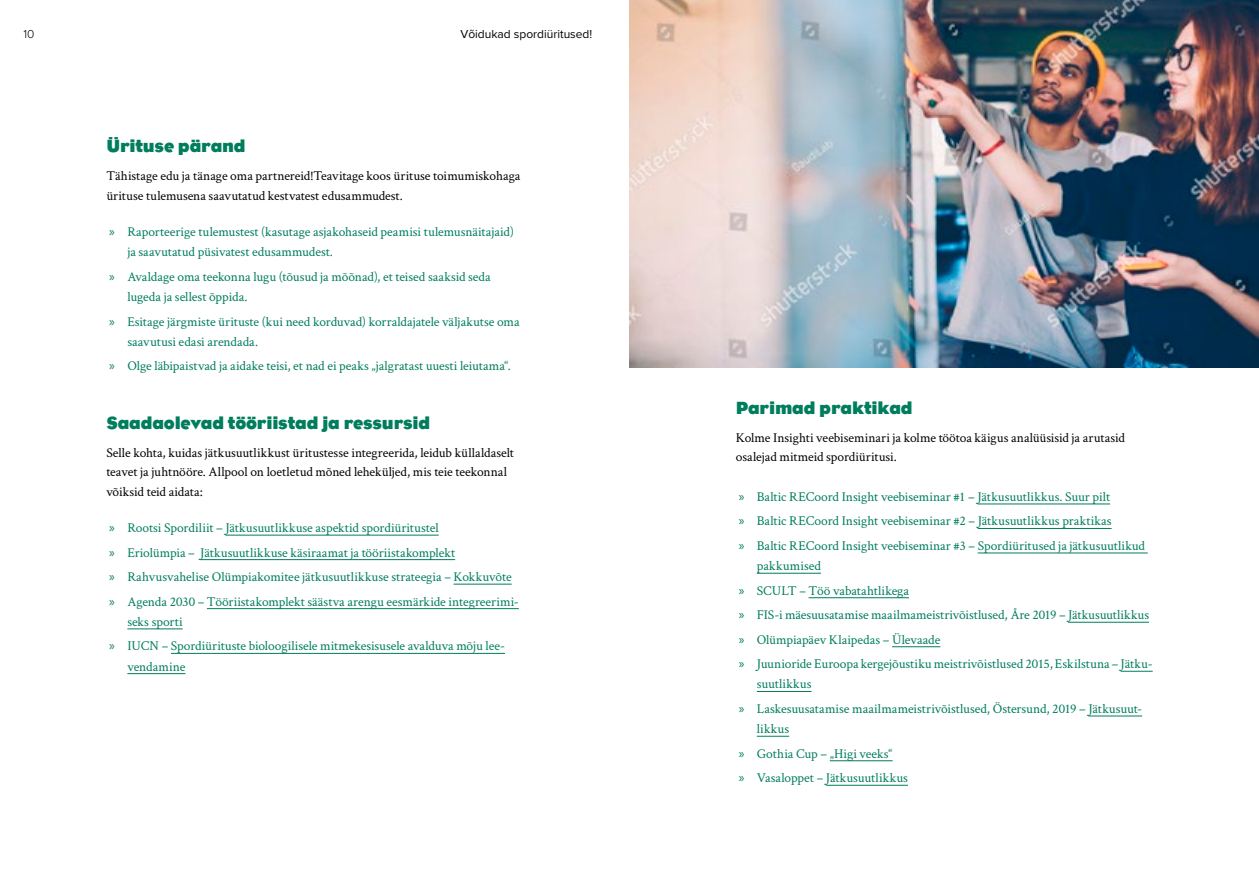
<style>
.page{position:relative;width:1259px;height:893px;background:#fff}
.page>*{position:absolute;margin:0;border:0;box-sizing:border-box;transform-origin:0 0}
.t1{font:700 18px "Bureau Eagle";letter-spacing:-.01em;color:#007d5d}
.t2{font:13.5px/24.5px "Crimson Text";letter-spacing:-.005em;color:#007d5d}
.t3{font:13.5px/19.5px "Crimson Text";letter-spacing:-.005em;color:#000}
.t4{font:12px "Proxima Nova";color:#000}
.t5{font:300 12px "Proxima Nova";color:#000}
.s1{font-family:"Myriad Pro"}
</style>
<div class="page">
<hr style="left:977px;top:504px;width:133px;height:1px;background:#007d5d">
<hr style="left:977px;top:528px;width:134px;height:1px;background:#007d5d">
<hr style="left:977px;top:553px;width:170px;height:1px;background:#007d5d">
<hr style="left:757px;top:573px;width:64px;height:1px;background:#007d5d">
<hr style="left:808px;top:597px;width:101px;height:1px;background:#007d5d">
<hr style="left:1068px;top:622px;width:81px;height:1px;background:#007d5d">
<hr style="left:892px;top:646px;width:48px;height:1px;background:#007d5d">
<hr style="left:1120px;top:671px;width:32px;height:1px;background:#007d5d">
<hr style="left:757px;top:691px;width:54px;height:1px;background:#007d5d">
<hr style="left:1088px;top:716px;width:54px;height:1px;background:#007d5d">
<hr style="left:757px;top:736px;width:32px;height:1px;background:#007d5d">
<hr style="left:830px;top:760px;width:62px;height:1px;background:#007d5d">
<hr style="left:826px;top:785px;width:82px;height:1px;background:#007d5d">
<hr style="left:225px;top:535px;width:214px;height:1px;background:#007d5d">
<hr style="left:200px;top:559px;width:255px;height:1px;background:#007d5d">
<hr style="left:453px;top:584px;width:59px;height:1px;background:#007d5d">
<hr style="left:207px;top:608px;width:312px;height:1px;background:#007d5d">
<hr style="left:127px;top:629px;width:56px;height:1px;background:#007d5d">
<hr style="left:171px;top:653px;width:334px;height:1px;background:#007d5d">
<hr style="left:127px;top:673px;width:58px;height:1px;background:#007d5d">
<img style="left:629px;top:0;width:630px;height:368px">
<p class="t5" style="left:23px;top:25px;width:12px">10</p>
<p class="t4" style="left:460px;top:25px;width:133px">Võidukad spordiüritused!</p>
<h1 class="t1" style="left:106px;top:136px;width:141px">Ürituse pärand</h1>
<p class="t3" style="left:106px;top:166px;width:415px">Tähistage edu ja tänage oma partnereid!Teavitage koos ürituse toimumiskohaga ürituse tulemusena saavutatud kestvatest edusammudest.</p>
<p class="t2" style="left:127px;top:221px;width:388px;line-height:20.2px;text-indent:-18px"><span class="s1">»</span> Raporteerige tulemustest (kasutage asjakohaseid peamisi tulemusnäitajaid) ja saavutatud püsivatest edusammudest.</p>
<p class="t2" style="left:127px;top:266px;width:365px;line-height:20.2px;text-indent:-18px"><span class="s1">»</span> Avaldage oma teekonna lugu (tõusud ja mõõnad), et teised saaksid seda lugeda ja sellest õppida.</p>
<p class="t2" style="left:127px;top:311px;width:394px;line-height:20.2px;text-indent:-18px"><span class="s1">»</span> Esitage järgmiste ürituste (kui need korduvad) korraldajatele väljakutse oma saavutusi edasi arendada.</p>
<p class="t2" style="left:109px;top:353px;width:403px"><span class="s1">»</span> Olge läbipaistvad ja aidake teisi, et nad ei peaks „jalgratast uuesti leiutama“.</p>
<h1 class="t1" style="left:106px;top:413px;width:325px">Saadaolevad tööriistad ja ressursid</h1>
<p class="t3" style="left:106px;top:442px;width:409px">Selle kohta, kuidas jätkusuutlikkust üritustesse integreerida, leidub küllaldaselt teavet ja juhtnööre. Allpool on loetletud mõned leheküljed, mis teie teekonnal võiksid teid aidata:</p>
<p class="t2" style="left:109px;top:515px;width:411px"><span class="s1">»</span> Rootsi Spordiliit – Jätkusuutlikkuse aspektid spordiüritustel<br><span class="s1">»</span> Eriolümpia – Jätkusuutlikkuse käsiraamat ja tööriistakomplekt<br><span class="s1">»</span> Rahvusvahelise Olümpiakomitee jätkusuutlikkuse strateegia – Kokkuvõte <span class="s1">»</span> Agenda 2030 – Tööriistakomplekt säästva arengu eesmärkide integreerimi-</p>
<p class="t2" style="left:109px;top:609px;width:397px;text-indent:18px">seks sporti<br><span class="s1">»</span> IUCN – Spordiürituste bioloogilisele mitmekesisusele avalduva mõju lee-</p>
<p class="t2" style="left:127px;top:654px;width:60px">vendamine</p>
<h1 class="t1" style="left:736px;top:398px;width:178px">Parimad praktikad</h1>
<p class="t3" style="left:736px;top:427px;width:390px">Kolme Insighti veebiseminari ja kolme töötoa käigus analüüsisid ja arutasid osalejad mitmeid spordiüritusi.</p>
<p class="t2" style="left:739px;top:484px;width:408px"><span class="s1">»</span> Baltic RECoord Insight veebiseminar #1 – Jätkusuutlikkus. Suur pilt<br><span class="s1">»</span> Baltic RECoord Insight veebiseminar #2 – Jätkusuutlikkus praktikas<br><span class="s1">»</span> Baltic RECoord Insight veebiseminar #3 – Spordiüritused ja jätkusuutlikud</p>
<p class="t2" style="left:739px;top:553px;width:415px;text-indent:18px">pakkumised<br><span class="s1">»</span> SCULT – Töö vabatahtlikega<br><span class="s1">»</span> FIS-i mäesuusatamise maailmameistrivõistlused, Åre 2019 – Jätkusuutlikkus <span class="s1">»</span> Olümpiapäev Klaipedas – Ülevaade<br><span class="s1">»</span> Juunioride Euroopa kergejõustiku meistrivõistlused 2015, Eskilstuna – Jätku-</p>
<p class="t2" style="left:739px;top:671px;width:405px;text-indent:18px">suutlikkus<br><span class="s1">»</span> Laskesuusatamise maailmameistrivõistlused, Östersund, 2019 – Jätkusuut-</p>
<p class="t2" style="left:739px;top:716px;width:171px;text-indent:18px">likkus<br><span class="s1">»</span> Gothia Cup – „Higi veeks“<br><span class="s1">»</span> Vasaloppet – Jätkusuutlikkus</p>
</div>
